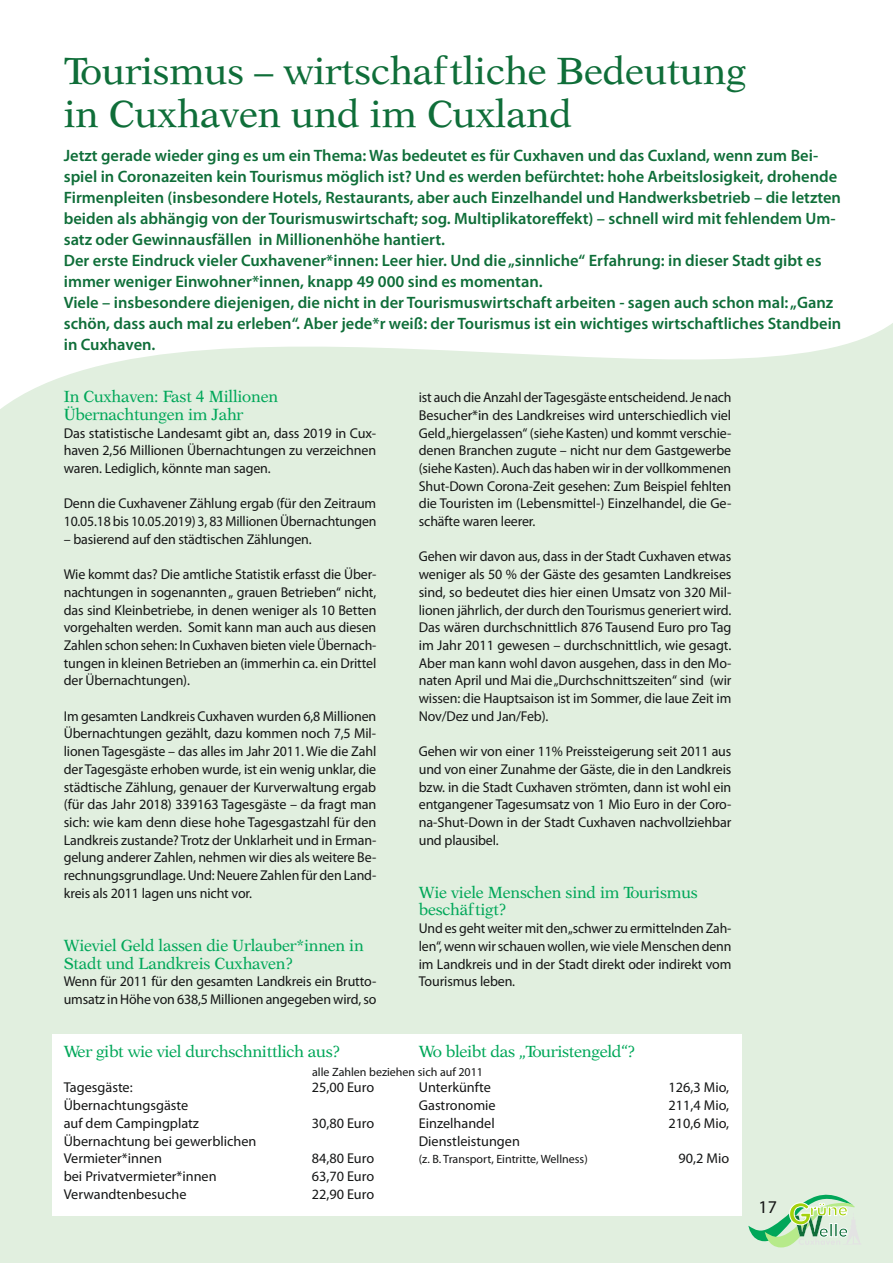
<style>
.page{position:relative;width:893px;height:1263px;background:#e1efdf}
.page>*{position:absolute;margin:0;border:0;box-sizing:border-box;transform-origin:0 0}
.t1{font:37.5px/43.2px "Nebraska Normal";color:#0f6e39}
.t2{font:18px "Myriad Pro";color:#151616}
.t3{font:600 16.5px/21px "Myriad Pro";color:#0f6e39}
.t4{font:16.05px/17.7px "Nebraska Normal";letter-spacing:-.01em;color:#00a759}
.t5{font:14.25px/17.7px "Myriad Pro";letter-spacing:-.01em;color:#151616;text-align:justify}
.t6{font:12px "Myriad Pro";color:#151616}
</style>
<div class="page">
<svg style="left:0;top:0;width:893px;height:409px;background:#fbfcfa"></svg>
<div style="left:52px;top:1035px;width:690px;height:181px;background:#fff"></div>
<svg style="left:748px;top:1194px;width:112px;height:53px"></svg>
<h1 class="t1" style="left:64px;top:49px;width:684px">Tourismus – wirtschaftliche Bedeutung in Cuxhaven und im Cuxland</h1>
<p class="t3" style="left:64px;top:144px;width:779px">Jetzt gerade wieder ging es um ein Thema: Was bedeutet es für Cuxhaven und das Cuxland, wenn zum Bei&shy;spiel in Coronazeiten kein Tourismus möglich ist? Und es werden befürchtet: hohe Arbeitslosigkeit, drohende Firmenpleiten (insbesondere Hotels, Restaurants, aber auch Einzelhandel und Handwerksbetrieb – die letzten beiden als abhängig von der Tourismuswirtschaft; sog. Multiplikatoreffekt) – schnell wird mit fehlendem Um&shy;satz oder Gewinnausfällen in Millionenhöhe hantiert.<br>Der erste Eindruck vieler Cuxhavener*innen: Leer hier. Und die „sinnliche“ Erfahrung: in dieser Stadt gibt es immer weniger Einwohner*innen, knapp 49 000 sind es momentan.<br>Viele – insbesondere diejenigen, die nicht in der Tourismuswirtschaft arbeiten - sagen auch schon mal: „Ganz schön, dass auch mal zu erleben“. Aber jede*r weiß: der Tourismus ist ein wichtiges wirtschaftliches Standbein in Cuxhaven.</p>
<p class="t4" style="left:64px;top:387px;width:216px">In Cuxhaven: Fast 4 Millionen<br>Übernachtungen im Jahr</p>
<p class="t5" style="left:64px;top:424px;width:314px">Das statistische Landesamt gibt an, dass 2019 in Cux&shy;haven 2,56 Millionen Übernachtungen zu verzeichnen waren. Lediglich, könnte man sagen.</p>
<p class="t5" style="left:64px;top:494px;width:314px">Denn die Cuxhavener Zählung ergab (für den Zeitraum<br>10.05.18 bis 10.05.2019) 3, 83 Millionen Übernachtungen</p>
<p class="t5" style="left:64px;top:530px;width:250px">– basierend auf den städtischen Zählungen.</p>
<p class="t5" style="left:64px;top:565px;width:314px">Wie kommt das? Die amtliche Statistik erfasst die Über&shy;nachtungen in sogenannten „ grauen Betrieben“ nicht, das sind Kleinbetriebe, in denen weniger als 10 Betten vorgehalten werden. Somit kann man auch aus diesen Zahlen schon sehen: In Cuxhaven bieten viele Übernach&shy;tungen in kleinen Betrieben an (immerhin ca. ein Drittel der Übernachtungen).</p>
<p class="t5" style="left:64px;top:707px;width:314px">Im gesamten Landkreis Cuxhaven wurden 6,8 Millionen Übernachtungen gezählt, dazu kommen noch 7,5 Mil&shy;lionen Tagesgäste – das alles im Jahr 2011. Wie die Zahl der Tagesgäste erhoben wurde, ist ein wenig unklar, die städtische Zählung, genauer der Kurverwaltung ergab (für das Jahr 2018) 339163 Tagesgäste – da fragt man sich: wie kam denn diese hohe Tagesgastzahl für den Landkreis zustande? Trotz der Unklarheit und in Erman&shy;gelung anderer Zahlen, nehmen wir dies als weitere Be&shy;rechnungsgrundlage. Und: Neuere Zahlen für den Land&shy;kreis als 2011 lagen uns nicht vor.</p>
<p class="t4" style="left:64px;top:936px;width:301px">Wieviel Geld lassen die Urlauber*innen in<br>Stadt und Landkreis Cuxhaven?</p>
<p class="t5" style="left:64px;top:972px;width:314px">Wenn für 2011 für den gesamten Landkreis ein Brutto&shy;umsatz in Höhe von 638,5 Millionen angegeben wird, so</p>
<p class="t5" style="left:419px;top:388px;width:314px">ist auch die Anzahl der Tagesgäste entscheidend. Je nach Besucher*in des Landkreises wird unterschiedlich viel Geld „hiergelassen“ (siehe Kasten) und kommt verschie&shy;denen Branchen zugute – nicht nur dem Gastgewerbe (siehe Kasten). Auch das haben wir in der vollkommenen Shut-Down Corona-Zeit gesehen: Zum Beispiel fehlten die Touristen im (Lebensmittel-) Einzelhandel, die Ge&shy;schäfte waren leerer.</p>
<p class="t5" style="left:419px;top:547px;width:314px">Gehen wir davon aus, dass in der Stadt Cuxhaven etwas weniger als 50 % der Gäste des gesamten Landkreises sind, so bedeutet dies hier einen Umsatz von 320 Mil&shy;lionen jährlich, der durch den Tourismus generiert wird.<br>Das wären durchschnittlich 876 Tausend Euro pro Tag im Jahr 2011 gewesen – durchschnittlich, wie gesagt.<br>Aber man kann wohl davon ausgehen, dass in den Mo&shy;naten April und Mai die „Durchschnittszeiten“ sind (wir wissen: die Hauptsaison ist im Sommer, die laue Zeit im Nov/Dez und Jan/Feb).</p>
<p class="t5" style="left:419px;top:742px;width:314px">Gehen wir von einer 11% Preissteigerung seit 2011 aus und von einer Zunahme der Gäste, die in den Landkreis bzw. in die Stadt Cuxhaven strömten, dann ist wohl ein entgangener Tagesumsatz von 1 Mio Euro in der Coro&shy;na-Shut-Down in der Stadt Cuxhaven nachvollziehbar und plausibel.</p>
<p class="t4" style="left:419px;top:883px;width:280px">Wie viele Menschen sind im Tourismus beschäftigt?</p>
<p class="t5" style="left:419px;top:919px;width:314px">Und es geht weiter mit den „schwer zu ermittelnden Zah&shy;len“, wenn wir schauen wollen, wie viele Menschen denn im Landkreis und in der Stadt direkt oder indirekt vom Tourismus leben.</p>
<p class="t4" style="left:64px;top:1042px;width:278px">Wer gibt wie viel durchschnittlich aus?</p>
<p class="t5" style="left:64px;top:1078px;width:70px">Tagesgäste:</p>
<p class="t5" style="left:312px;top:1078px;width:64px">25,00 Euro</p>
<p class="t5" style="left:64px;top:1096px;width:137px">Übernachtungsgäste auf dem Campingplatz</p>
<p class="t4" style="left:419px;top:1042px;width:218px">Wo bleibt das „Touristengeld“?</p>
<p class="t5" style="left:419px;top:1078px;width:74px">Unterkünfte</p>
<p class="t5" style="left:669px;top:1078px;width:62px">126,3 Mio,</p>
<p class="t5" style="left:419px;top:1096px;width:78px">Gastronomie</p>
<p class="t5" style="left:669px;top:1096px;width:62px">211,4 Mio,</p>
<p class="t5" style="left:419px;top:1114px;width:77px">Einzelhandel</p>
<p class="t5" style="left:669px;top:1114px;width:62px">210,6 Mio,</p>
<p class="t5" style="left:419px;top:1132px;width:103px">Dienstleistungen</p>
<p class="t6" style="left:419px;top:1152px;width:170px">(z. B. Transport, Eintritte, Wellness)</p>
<p class="t5" style="left:678px;top:1149px;width:52px">90,2 Mio</p>
<p class="t6" style="left:312px;top:1064px;width:173px">alle Zahlen beziehen sich auf 2011</p>
<p class="t5" style="left:312px;top:1114px;width:64px">30,80 Euro</p>
<p class="t5" style="left:64px;top:1132px;width:194px">Übernachtung bei gewerblichen<br>Vermieter*innen</p>
<p class="t5" style="left:312px;top:1149px;width:64px">84,80 Euro</p>
<p class="t5" style="left:64px;top:1167px;width:154px">bei Privatvermieter*innen</p>
<p class="t5" style="left:312px;top:1167px;width:64px">63,70 Euro</p>
<p class="t5" style="left:64px;top:1185px;width:124px">Verwandtenbesuche</p>
<p class="t5" style="left:312px;top:1185px;width:64px">22,90 Euro</p>
<p class="t2" style="left:759px;top:1195px;width:20px">17</p>
</div>
